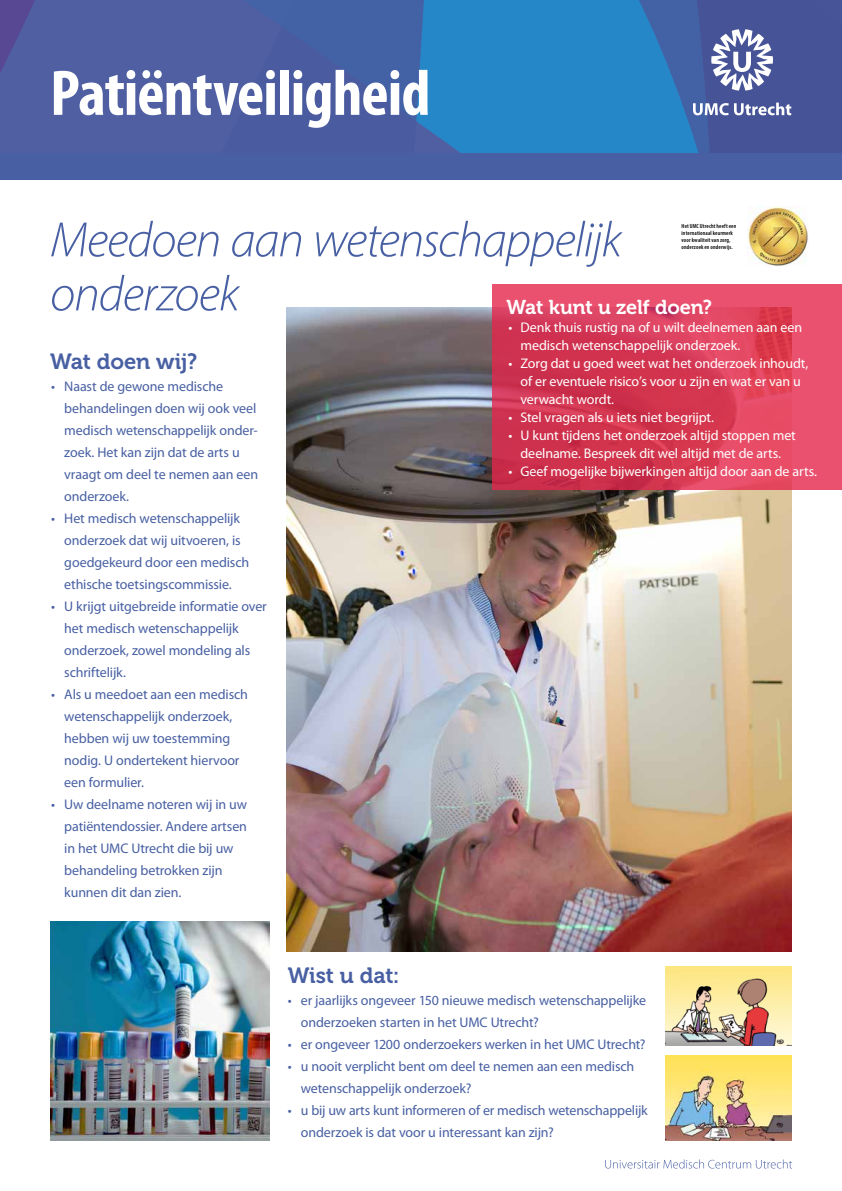
<style>
.page{position:relative;width:842px;height:1191px;background:#fff}
.page>*{position:absolute;margin:0;border:0;box-sizing:border-box;transform-origin:0 0}
.t1{font:700 condensed 65px "Myriad Pro";letter-spacing:-.015em;color:#fff}
.t2{font:italic 300 50px/54px "Myriad Pro";letter-spacing:-.025em;color:#4860a3}
.t3{font:22px "Museo 700";letter-spacing:-.01em;color:#4860a3}
.t4{font:20px "Museo 700";letter-spacing:-.005em;color:#fff}
.t5{font:14px/22px "Myriad Pro";letter-spacing:-.005em;color:#4860a3}
.t6{font:14px/18px "Myriad Pro";letter-spacing:-.005em;color:#fff}
.t7{font:600 condensed 6px/7px "Myriad Pro";letter-spacing:.025em;color:#000}
</style>
<div class="page">
<svg style="left:137px;top:0;width:370px;height:153px;background:#4267aa"></svg>
<div style="left:0;top:0;width:137px;height:153px;background:#4f5fa2"></div>
<svg style="left:523px;top:0;width:319px;height:153px;background:#356fb2"></svg>
<div style="left:0;top:153px;width:842px;height:27px;background:#4860a3"></div>
<img style="left:748px;top:206px;width:60px;height:60px">
<svg style="left:605px;top:1159px;width:187px;height:9px"></svg>
<svg style="left:711px;top:29px;width:62px;height:62px"></svg>
<svg style="left:693px;top:103px;width:98px;height:12px"></svg>
<img style="left:666px;top:1055px;width:126px;height:85px">
<img style="left:666px;top:967px;width:126px;height:78px">
<img style="left:50px;top:921px;width:219px;height:219px">
<img style="left:287px;top:308px;width:505px;height:643px">
<svg style="left:492px;top:284px;width:350px;height:206px;background:#db3f5b"></svg>
<h1 class="t1" style="left:50px;top:53px;width:382px">Patiëntveiligheid</h1>
<h2 class="t2" style="left:50px;top:212px;width:573px">Meedoen aan wetenschappelijk onderzoek</h2>
<p class="t7" style="left:682px;top:223px;width:56px">Het UMC Utrecht heeft een internationaal keurmerk voor kwaliteit van zorg, onderzoek en onderwijs.</p>
<h3 class="t4" style="left:506px;top:296px;width:207px">Wat kunt u zelf doen?</h3>
<p class="t6" style="left:520px;top:318px;width:283px;text-indent:-12px">• Denk thuis rustig na of u wilt deelnemen aan een medisch wetenschappelijk onderzoek.</p>
<p class="t6" style="left:520px;top:354px;width:289px;text-indent:-12px">• Zorg dat u goed weet wat het onderzoek inhoudt, of er eventuele risico’s voor u zijn en wat er van u verwacht wordt.</p>
<p class="t6" style="left:508px;top:408px;width:207px">• Stel vragen als u iets niet begrijpt.</p>
<p class="t6" style="left:508px;top:426px;width:289px;text-align:center">• U kunt tijdens het onderzoek altijd stoppen met deelname. Bespreek dit wel altijd met de arts.</p>
<p class="t6" style="left:508px;top:462px;width:310px">• Geef mogelijke bijwerkingen altijd door aan de arts.</p>
<h3 class="t3" style="left:50px;top:349px;width:149px">Wat doen wij?</h3>
<p class="t5" style="left:64px;top:375px;width:195px;text-indent:-13px">• Naast de gewone medische behandelingen doen wij ook veel medisch wetenschappelijk onder&shy;zoek. Het kan zijn dat de arts u vraagt om deel te nemen aan een onderzoek.</p>
<p class="t5" style="left:64px;top:507px;width:186px;text-indent:-13px">• Het medisch wetenschappelijk onderzoek dat wij uitvoeren, is goedgekeurd door een medisch ethische toetsingscommissie.</p>
<p class="t5" style="left:64px;top:595px;width:204px;text-indent:-13px">• U krijgt uitgebreide informatie over het medisch wetenschappelijk onderzoek, zowel mondeling als schriftelijk.</p>
<p class="t5" style="left:64px;top:683px;width:185px;text-indent:-13px">• Als u meedoet aan een medisch wetenschappelijk onderzoek, hebben wij uw toestemming nodig. U ondertekent hiervoor een formulier.</p>
<p class="t5" style="left:64px;top:793px;width:184px;text-indent:-13px">• Uw deelname noteren wij in uw patiëntendossier. Andere artsen in het UMC Utrecht die bij uw behandeling betrokken zijn kunnen dit dan zien.</p>
<h3 class="t3" style="left:288px;top:963px;width:113px">Wist u dat:</h3>
<p class="t5" style="left:301px;top:989px;width:347px;text-indent:-13px">• er jaarlijks ongeveer 150 nieuwe medisch wetenschappelijke onderzoeken starten in het UMC Utrecht?</p>
<p class="t5" style="left:288px;top:1033px;width:359px">• er ongeveer 1200 onderzoekers werken in het UMC Utrecht?</p>
<p class="t5" style="left:301px;top:1055px;width:335px;text-indent:-13px">• u nooit verplicht bent om deel te nemen aan een medisch wetenschappelijk onderzoek?</p>
<p class="t5" style="left:301px;top:1099px;width:348px;text-indent:-13px">• u bij uw arts kunt informeren of er medisch wetenschappelijk onderzoek is dat voor u interessant kan zijn?</p>
</div>
